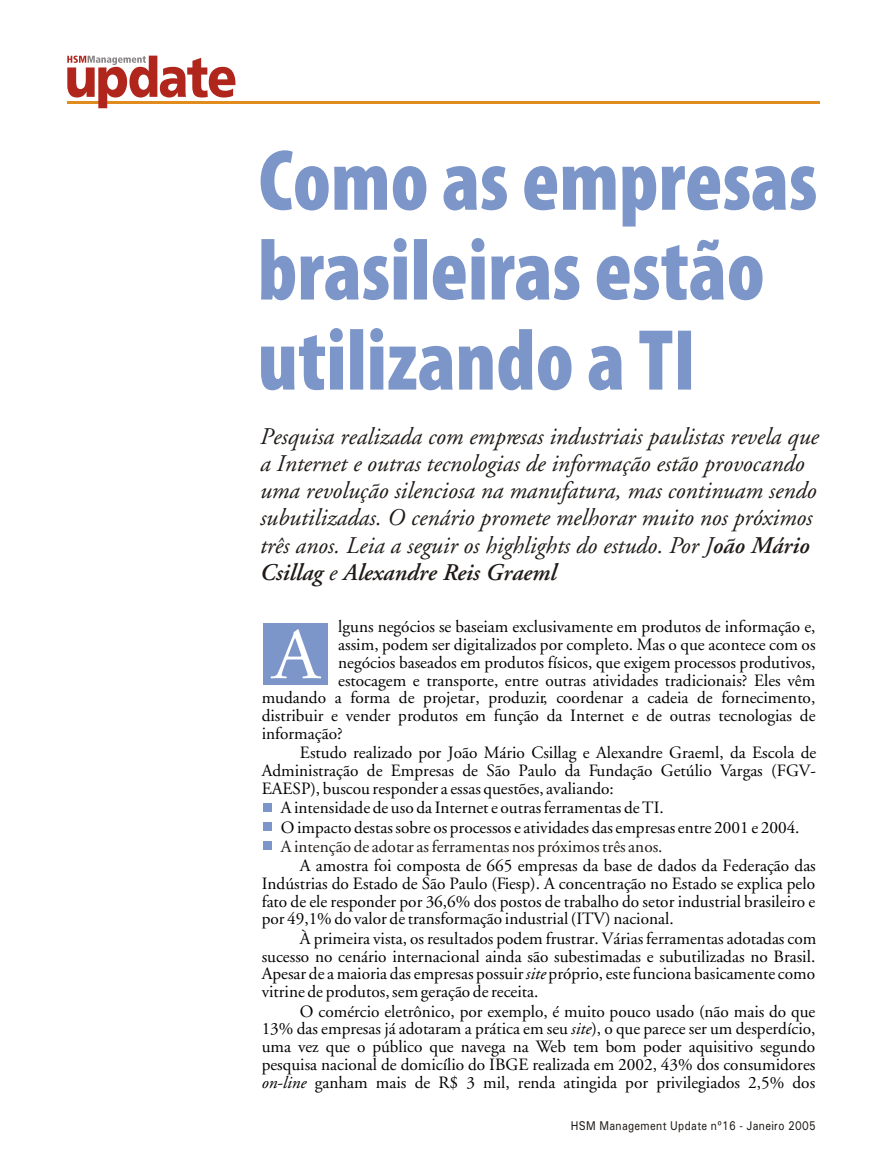
<style>
.page{position:relative;width:885px;height:1170px;background:#fff}
.page>*{position:absolute;margin:0;border:0;box-sizing:border-box;transform-origin:0 0}
.t1{font:72.3px "Adobe Garamond";color:#fff;scale:1.04 1}
.t2{font:italic 23.85px/27.3px "Adobe Garamond";color:#1f1a17}
.t3{font:17.25px/17.9px "Adobe Garamond";color:#000;text-align:justify}
.t4{font:17.25px "Adobe Garamond";color:#1f1a17}
.t5{font:12.75px "Univers";letter-spacing:.035em;color:#1f1a17;scale:.84 1}
.s1{font-weight:600}
.s2{font-style:italic}
</style>
<div class="page">
<hr style="left:67px;top:101px;width:752px;height:3px;background:#e08c1f">
<svg style="left:67px;top:56px;width:168px;height:52px"></svg>
<svg style="left:261px;top:150px;width:555px;height:77px"></svg>
<svg style="left:261px;top:238px;width:502px;height:62px"></svg>
<div style="left:263px;top:623px;width:65px;height:62px;background:#7d96c9"></div>
<svg style="left:261px;top:328px;width:430px;height:62px"></svg>
<div style="left:263px;top:803px;width:9px;height:9px;background:#7d96c9"></div>
<div style="left:263px;top:822px;width:9px;height:9px;background:#7d96c9"></div>
<div style="left:263px;top:842px;width:9px;height:8px;background:#7d96c9"></div>
<p class="t2" style="left:260px;top:425px;width:560px">Pesquisa realizada com empresas industriais paulistas revela que a Internet e outras tecnologias de informação estão provocando uma revolução silenciosa na manufatura, mas continuam sendo subutilizadas. O cenário promete melhorar muito nos próximos três anos. Leia a seguir os highlights do estudo. Por J<span class="s1">oão Mário Csillag</span> e <span class="s1">Alexandre Reis Graeml</span></p>
<p class="t3" style="left:338px;top:619px;width:479px">lguns negócios se baseiam exclusivamente em produtos de informação e,</p>
<p class="t3" style="left:338px;top:637px;width:479px">assim, podem ser digitalizados por completo. Mas o que acontece com os</p>
<p class="t3" style="left:338px;top:655px;width:479px">negócios baseados em produtos físicos, que exigem processos produtivos,</p>
<p class="t3" style="left:338px;top:673px;width:479px">estocagem e transporte, entre outras atividades tradicionais? Eles vêm</p>
<p class="t3" style="left:262px;top:691px;width:555px">mudando a forma de projetar, produzir, coordenar a cadeia de fornecimento,</p>
<p class="t3" style="left:262px;top:708px;width:555px">distribuir e vender produtos em função da Internet e de outras tecnologias de</p>
<p class="t3" style="left:262px;top:726px;width:82px">informação?</p>
<p class="t3" style="left:262px;top:745px;width:556px;text-indent:38px">Estudo realizado por João Mário Csillag e Alexandre Graeml, da Escola de Administração de Empresas de São Paulo da Fundação Getúlio Vargas (FGV-EAESP), buscou responder a essas questões, avaliando:</p>
<p class="t3" style="left:281px;top:800px;width:520px;line-height:19.4px">A intensidade de uso da Internet e outras ferramentas de TI.<br>O impacto destas sobre os processos e atividades das empresas entre 2001 e 2004.</p>
<p class="t3" style="left:262px;top:858px;width:556px;text-indent:38px">A amostra foi composta de 665 empresas da base de dados da Federação das Indústrias do Estado de São Paulo (Fiesp). A concentração no Estado se explica pelo fato de ele responder por 36,6% dos postos de trabalho do setor industrial brasileiro e por 49,1% do valor de transformação industrial (ITV) nacional.</p>
<p class="t3" style="left:262px;top:931px;width:556px;text-indent:38px">À primeira vista, os resultados podem frustrar. Várias ferramentas adotadas com sucesso no cenário internacional ainda são subestimadas e subutilizadas no Brasil.<br>Apesar de a maioria das empresas possuir <span class="s2">site</span> próprio, este funciona basicamente como vitrine de produtos, sem geração de receita.</p>
<p class="t3" style="left:262px;top:1004px;width:555px;text-indent:38px">O comércio eletrônico, por exemplo, é muito pouco usado (não mais do que 13% das empresas já adotaram a prática em seu <span class="s2">site</span>), o que parece ser um desperdício, uma vez que o público que navega na Web tem bom poder aquisitivo segundo pesquisa nacional de domicílio do IBGE realizada em 2002, 43% dos consumidores <span class="s2">on-line</span> ganham mais de R$ 3 mil, renda atingida por privilegiados 2,5% dos</p>
<h1 class="t1" style="left:273px;top:625px;width:47px">A</h1>
<p class="t4" style="left:281px;top:839px;width:383px">A intenção de adotar as ferramentas nos próximos três anos.</p>
<p class="t5" style="left:571px;top:1121px;width:293px">HSM Management Update nº16 - Janeiro 2005</p>
</div>
